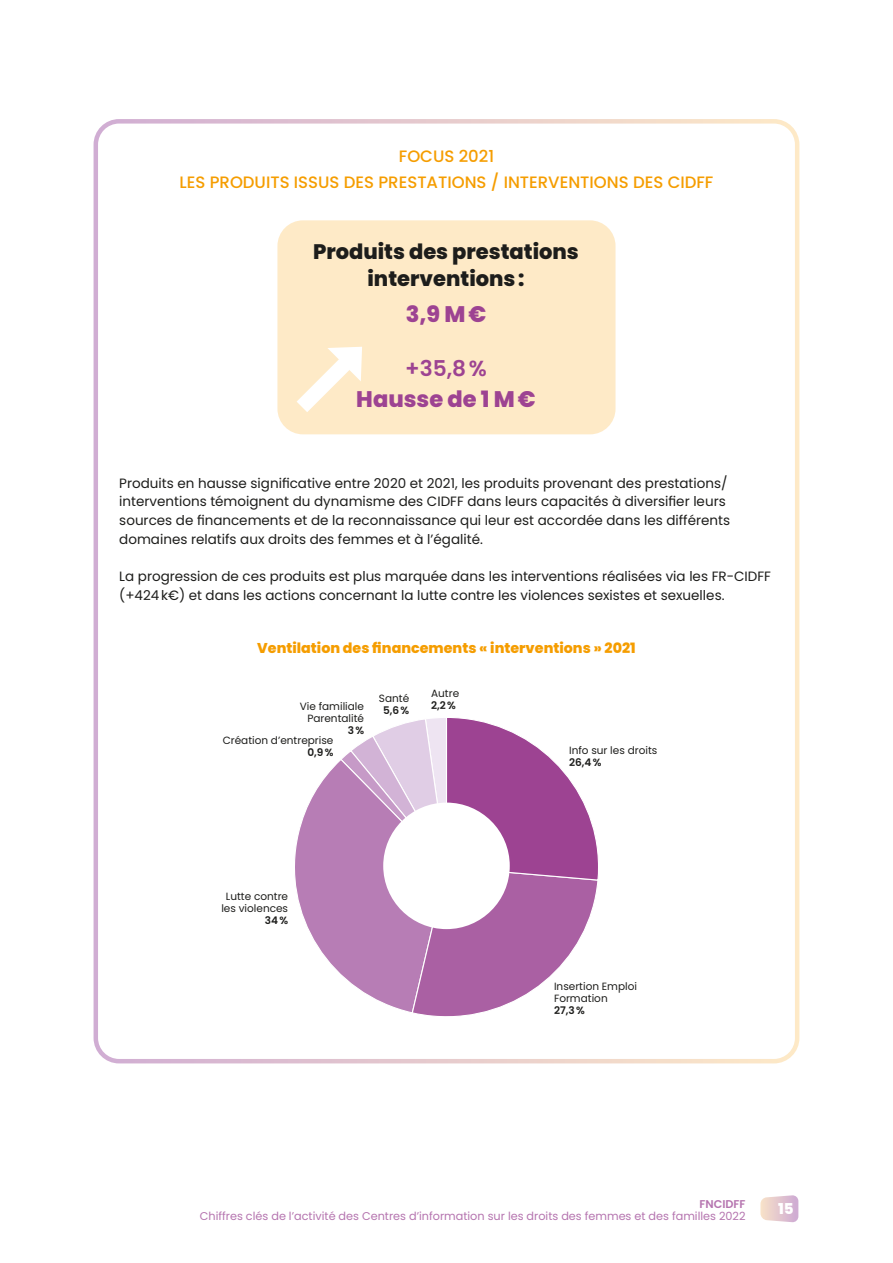
<style>
.page{position:relative;width:893px;height:1263px;background:#fff}
.page>*{position:absolute;margin:0;border:0;box-sizing:border-box;transform-origin:0 0}
.t1{font:800 22.5px "Poppins";color:#9d4392}
.t2{font:600 21.75px "Poppins";color:#9d4392}
.t3{font:800 21px/27px "Poppins";color:#1d1d1b;text-align:center}
.t4{font:500 16.5px/25.5px "Poppins";color:#f59d00;text-align:center}
.t5{font:800 15px "Poppins";color:#fff}
.t6{font:800 14.25px "Poppins";color:#f59d00}
.t7{font:13.5px/18.8px "Poppins";color:#1d1d1b}
.t8{font:11.25px "Poppins";color:#b574af}
.t9{font:600 11.25px "Poppins";color:#b574af}
.t10{font:10.5px/12px "Poppins";color:#1d1d1b}
.t11{font:600 10.5px "Poppins";color:#1d1d1b}
</style>
<div class="page">
<svg style="left:760px;top:1195px;width:38px;height:27px"></svg>
<div style="left:94px;top:119px;width:705px;height:944px;border:4px solid #fff;border-radius:23px"></div>
<div style="left:277px;top:220px;width:338px;height:214px;background:#feeac7;border-radius:26px"></div>
<svg style="left:281px;top:346px;width:81px;height:82px"></svg>
<svg style="left:295px;top:718px;width:303px;height:299px"></svg>
<div style="left:383px;top:802px;width:127px;height:127px;background:#fff;border-radius:50%"></div>
<p class="t4" style="left:180px;top:144px;width:535px">FOCUS 2021<br>LES PRODUITS ISSUS DES PRESTATIONS / INTERVENTIONS DES CIDFF</p>
<h3 class="t3" style="left:313px;top:239px;width:267px">Produits des prestations interventions:</h3>
<h1 class="t1" style="left:406px;top:301px;width:82px">3,9 M€</h1>
<h2 class="t2" style="left:405px;top:356px;width:83px">+35,8%</h2>
<h1 class="t1" style="left:356px;top:386px;width:181px">Hausse de 1 M€</h1>
<p class="t7" style="left:119px;top:474px;width:612px">Produits en hausse significative entre 2020 et 2021, les produits provenant des prestations/ interventions témoignent du dynamisme des CIDFF dans leurs capacités à diversifier leurs sources de financements et de la reconnaissance qui leur est accordée dans les différents domaines relatifs aux droits des femmes et à l’égalité.</p>
<p class="t7" style="left:119px;top:567px;width:653px">La progression de ces produits est plus marquée dans les interventions réalisées via les FR-CIDFF (+424k€) et dans les actions concernant la lutte contre les violences sexistes et sexuelles.</p>
<p class="t6" style="left:257px;top:640px;width:380px">Ventilation des financements « interventions » 2021</p>
<p class="t10" style="left:300px;top:700px;width:66px;text-align:right">Vie familiale<br>Parentalité</p>
<p class="t11" style="left:348px;top:724px;width:18px">3%</p>
<p class="t10" style="left:223px;top:734px;width:112px">Création d’entreprise</p>
<p class="t11" style="left:307px;top:746px;width:28px">0,9%</p>
<p class="t10" style="left:379px;top:692px;width:32px">Santé</p>
<p class="t11" style="left:383px;top:704px;width:28px">5,6%</p>
<p class="t10" style="left:431px;top:687px;width:30px">Autre</p>
<p class="t11" style="left:431px;top:699px;width:26px">2,2%</p>
<p class="t10" style="left:221px;top:891px;width:68px;text-align:center">Lutte contre les violences</p>
<p class="t11" style="left:265px;top:914px;width:25px">34%</p>
<p class="t10" style="left:569px;top:744px;width:90px">Info sur les droits</p>
<p class="t11" style="left:569px;top:756px;width:34px">26,4%</p>
<p class="t10" style="left:554px;top:980px;width:85px">Insertion Emploi<br>Formation</p>
<p class="t11" style="left:554px;top:1004px;width:32px">27,3%</p>
<p class="t9" style="left:700px;top:1197px;width:47px">FNCIDFF</p>
<p class="t8" style="left:200px;top:1209px;width:547px">Chiffres clés de l’activité des Centres d’information sur les droits des femmes et des familles 2022</p>
<p class="t5" style="left:778px;top:1200px;width:17px">15</p>
</div>
